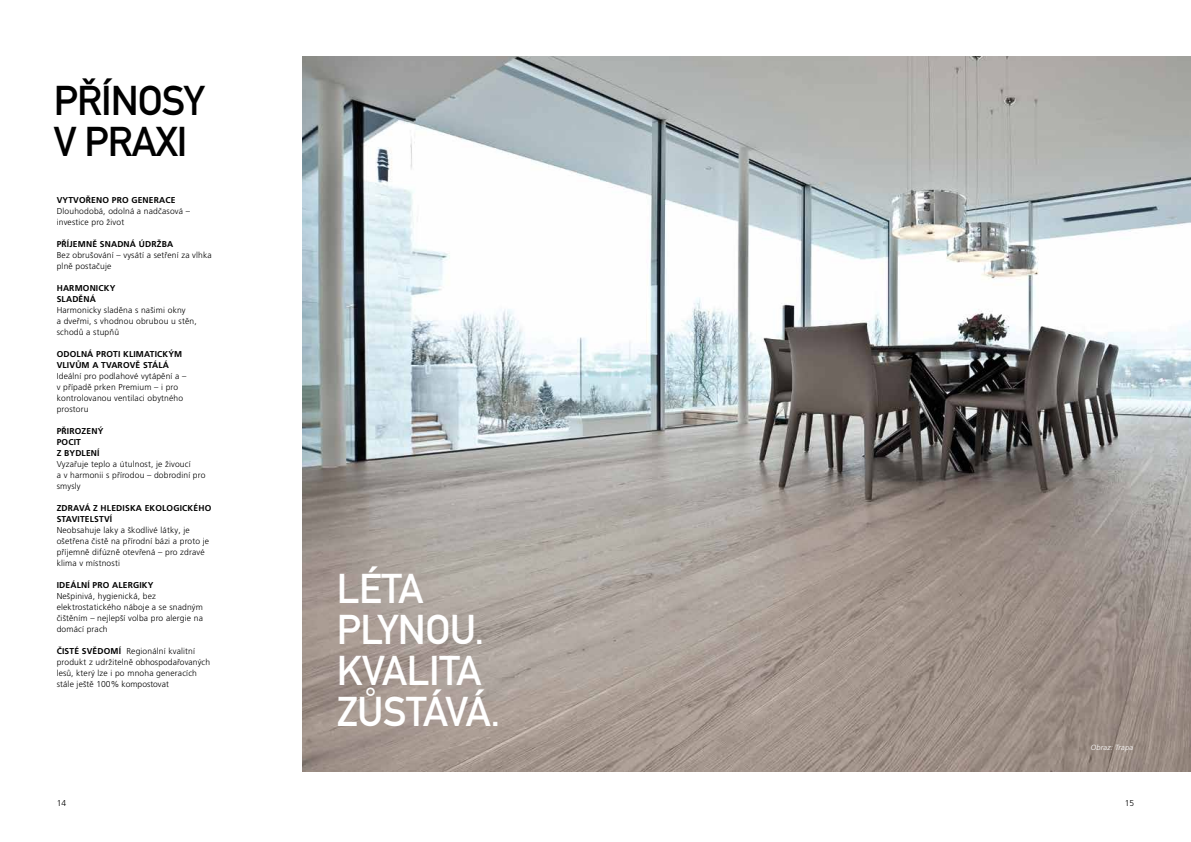
<style>
.page{position:relative;width:1191px;height:842px;background:#fff}
.page>*{position:absolute;margin:0;border:0;box-sizing:border-box;transform-origin:0 0}
.t1{font:41px/41px "DIN Mittelschrift LTW1 G";letter-spacing:-.01em;color:#fff}
.t2{font:41px/41px "DIN Mittelschrift LTW1 G";letter-spacing:-.025em;color:#000}
.t3{font:300 8.5px/11px "Frutiger LT Pro";letter-spacing:.02em;color:#000}
.t4{font:700 8.5px/11px "Frutiger LT Pro";letter-spacing:.02em;color:#000}
.t5{font:italic 300 7.5px "Frutiger LT Std";letter-spacing:.02em;color:#fff}
.s1{font-weight:700}
</style>
<div class="page">
<img style="left:302px;top:57px;width:889px;height:714px">
<h1 class="t2" style="left:54px;top:80px;width:152px">PŘÍNOSY<br>V PRAXI</h1>
<p class="t4" style="left:57px;top:194px;width:120px">VYTVOŘENO PRO GENERACE</p>
<p class="t3" style="left:57px;top:205px;width:135px">Dlouhodobá, odolná a nadčasová – investice pro život</p>
<p class="t4" style="left:57px;top:238px;width:118px">PŘÍJEMNĚ SNADNÁ ÚDRŽBA</p>
<p class="t3" style="left:57px;top:249px;width:157px">Bez obrušování – vysátí a setření za vlhka plně postačuje</p>
<p class="t4" style="left:57px;top:282px;width:60px">HARMONICKY<br>SLADĚNÁ</p>
<p class="t3" style="left:57px;top:304px;width:141px">Harmonicky sladěna s našimi okny<br>a dveřmi, s vhodnou obrubou u stěn, schodů a stupňů</p>
<p class="t4" style="left:57px;top:348px;width:127px">ODOLNÁ PROTI KLIMATICKÝM<br>VLIVŮM A TVAROVĚ STÁLÁ</p>
<p class="t3" style="left:57px;top:370px;width:131px">Ideální pro podlahové vytápění a – v případě prken Premium – i pro kontrolovanou ventilaci obytného prostoru</p>
<p class="t4" style="left:57px;top:425px;width:48px">PŘIROZENÝ<br>POCIT<br>Z BYDLENÍ</p>
<p class="t3" style="left:57px;top:458px;width:150px">Vyzařuje teplo a útulnost, je živoucí<br>a v harmonii s přírodou – dobrodiní pro smysly</p>
<p class="t4" style="left:57px;top:502px;width:156px">ZDRAVÁ Z HLEDISKA EKOLOGICKÉHO<br>STAVITELSTVÍ</p>
<p class="t3" style="left:57px;top:524px;width:154px">Neobsahuje laky a škodlivé látky, je ošetřena čistě na přírodní bázi a proto je příjemně difúzně otevřená – pro zdravé klima v místnosti</p>
<p class="t4" style="left:57px;top:579px;width:98px">IDEÁLNÍ PRO ALERGIKY</p>
<p class="t3" style="left:57px;top:590px;width:148px">Nešpinivá, hygienická, bez elektrostatického náboje a se snadným čištěním – nejlepší volba pro alergie na domácí prach</p>
<p class="t3" style="left:57px;top:645px;width:155px"><span class="s1">ČISTÉ SVĚDOMÍ</span> Regionální kvalitní produkt z udržitelně obhospodařovaných lesů, který lze i po mnoha generacích stále ještě 100% kompostovat</p>
<h1 class="t1" style="left:337px;top:568px;width:165px">LÉTA<br>PLYNOU.<br>KVALITA<br>ZŮSTÁVÁ.</h1>
<p class="t5" style="left:1090px;top:743px;width:44px">Obraz: Trapa</p>
<p class="t3" style="left:57px;top:797px;width:11px">14</p>
<p class="t3" style="left:1124px;top:797px;width:11px">15</p>
</div>
